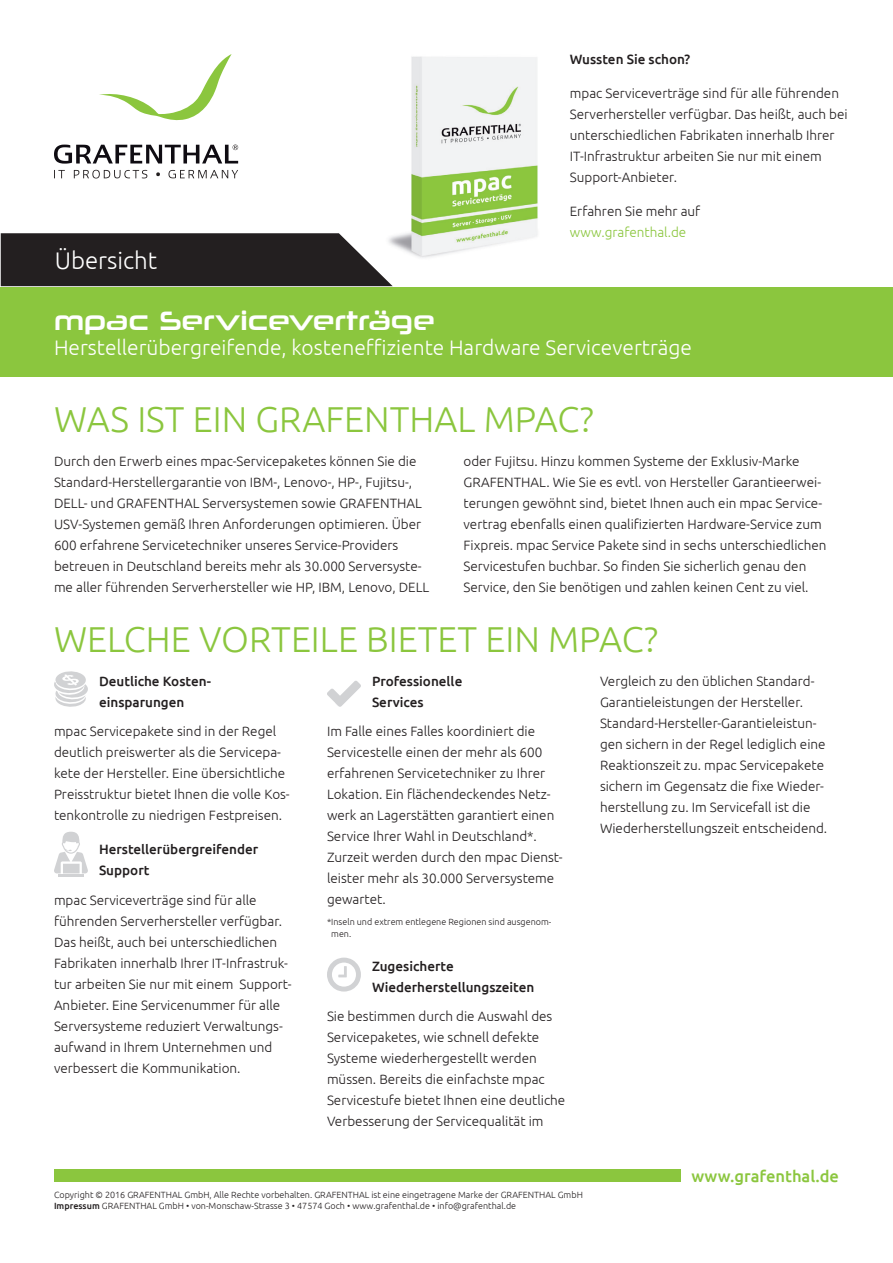
<style>
.page{position:relative;width:893px;height:1263px;background:#fff}
.page>*{position:absolute;margin:0;border:0;box-sizing:border-box;transform-origin:0 0}
.t1{font:300 36px "Ubuntu";color:#8bc63e}
.t2{font:27px "Neuropolitical Rg";color:#fff}
.t3{font:300 24px "Ubuntu";color:#fff}
.t4{font:300 21px "Ubuntu";color:#fff}
.t5{font:500 16.5px "Ubuntu";color:#8bc63e}
.t6{font:300 13.5px/21px "Ubuntu";color:#231f20}
.t7{font:500 13.5px/21px "Ubuntu";color:#231f20}
.t8{font:300 13.5px "Ubuntu";color:#8bc63e}
.t9{font:300 9px/10.8px "Ubuntu";color:#231f20}
.s1{font-weight:500}
</style>
<div class="page">
<img style="left:328px;top:56px;width:210px;height:231px">
<div style="left:1px;top:287px;width:892px;height:89px;background:#8bc63e"></div>
<svg style="left:1px;top:233px;width:392px;height:53px;background:#332f30"></svg>
<svg style="left:99px;top:54px;width:133px;height:67px"></svg>
<svg style="left:54px;top:170px;width:184px;height:8px"></svg>
<svg style="left:54px;top:145px;width:184px;height:19px"></svg>
<div style="left:54px;top:1169px;width:626px;height:13px;background:#8bc63e"></div>
<svg style="left:54px;top:671px;width:34px;height:36px"></svg>
<hr style="left:58px;top:874px;width:26px;height:2px;background:#d1d2d4">
<svg style="left:54px;top:832px;width:34px;height:41px"></svg>
<svg style="left:327px;top:681px;width:34px;height:26px"></svg>
<svg style="left:327px;top:958px;width:34px;height:33px"></svg>
<h3 class="t3" style="left:55px;top:246px;width:104px">Übersicht</h3>
<p class="t7" style="left:570px;top:49px;width:122px">Wussten Sie schon?</p>
<p class="t6" style="left:570px;top:83px;width:279px">mpac Serviceverträge sind für alle führenden Serverhersteller verfügbar. Das heißt, auch bei unterschiedlichen Fabrikaten innerhalb Ihrer IT-Infrastruktur arbeiten Sie nur mit einem Support-Anbieter.</p>
<p class="t6" style="left:570px;top:200px;width:132px">Erfahren Sie mehr auf</p>
<p class="t8" style="left:570px;top:224px;width:118px">www.grafenthal.de</p>
<h2 class="t2" style="left:54px;top:303px;width:382px">mpac Serviceverträge</h2>
<h3 class="t4" style="left:54px;top:335px;width:640px">Herstellerübergreifende, kosteneffiziente Hardware Serviceverträge</h3>
<h1 class="t1" style="left:54px;top:397px;width:541px">WAS IST EIN GRAFENTHAL MPAC?</h1>
<p class="t6" style="left:54px;top:450px;width:377px">Durch den Erwerb eines mpac-Servicepaketes können Sie die Standard-Herstellergarantie von IBM-, Lenovo-, HP-, Fujitsu-, DELL- und GRAFENTHAL Serversystemen sowie GRAFENTHAL USV-Systemen gemäß Ihren Anforderungen optimieren. Über 600 erfahrene Servicetechniker unseres Service-Providers betreuen in Deutschland bereits mehr als 30.000 Serversyste&shy;me aller führenden Serverhersteller wie HP, IBM, Lenovo, DELL</p>
<p class="t6" style="left:463px;top:450px;width:365px">oder Fujitsu. Hinzu kommen Systeme der Exklusiv-Marke GRAFENTHAL. Wie Sie es evtl. von Hersteller Garantieerwei&shy;terungen gewöhnt sind, bietet Ihnen auch ein mpac Service&shy;vertrag ebenfalls einen qualifizierten Hardware-Service zum Fixpreis. mpac Service Pakete sind in sechs unterschiedlichen Servicestufen buchbar. So finden Sie sicherlich genau den Service, den Sie benötigen und zahlen keinen Cent zu viel.</p>
<h1 class="t1" style="left:54px;top:617px;width:606px">WELCHE VORTEILE BIETET EIN MPAC?</h1>
<p class="t7" style="left:99px;top:670px;width:113px">Deutliche Kosten&shy;einsparungen</p>
<p class="t6" style="left:54px;top:721px;width:237px">mpac Servicepakete sind in der Regel deutlich preiswerter als die Servicepa&shy;kete der Hersteller. Eine übersichtliche Preisstruktur bietet Ihnen die volle Kos&shy;tenkontrolle zu niedrigen Festpreisen.</p>
<p class="t7" style="left:99px;top:838px;width:161px">Herstellerübergreifender<br>Support</p>
<p class="t6" style="left:54px;top:889px;width:239px">mpac Serviceverträge sind für alle führenden Serverhersteller verfügbar.<br>Das heißt, auch bei unterschiedlichen Fabrikaten innerhalb Ihrer IT-Infrastruk&shy;tur arbeiten Sie nur mit einem Support-Anbieter. Eine Servicenummer für alle Serversysteme reduziert Verwaltungs&shy;aufwand in Ihrem Unternehmen und verbessert die Kommunikation.</p>
<p class="t6" style="left:600px;top:670px;width:229px">Vergleich zu den üblichen Standard-Garantieleistungen der Hersteller.<br>Standard-Hersteller-Garantieleistun&shy;gen sichern in der Regel lediglich eine Reaktionszeit zu. mpac Servicepakete sichern im Gegensatz die fixe Wieder&shy;herstellung zu. Im Servicefall ist die Wiederherstellungszeit entscheidend.</p>
<p class="t7" style="left:372px;top:670px;width:92px">Professionelle<br>Services</p>
<p class="t6" style="left:327px;top:721px;width:237px">Im Falle eines Falles koordiniert die Servicestelle einen der mehr als 600 erfahrenen Servicetechniker zu Ihrer Lokation. Ein flächendeckendes Netz&shy;werk an Lagerstätten garantiert einen Service Ihrer Wahl in Deutschland*.<br>Zurzeit werden durch den mpac Dienst&shy;leister mehr als 30.000 Serversysteme gewartet.</p>
<p class="t9" style="left:331px;top:915px;width:222px;line-height:12px;text-indent:-4px">*Inseln und extrem entlegene Regionen sind ausgenom&shy;men.</p>
<p class="t7" style="left:372px;top:955px;width:164px">Zugesicherte<br>Wiederherstellungszeiten</p>
<p class="t6" style="left:327px;top:1005px;width:240px">Sie bestimmen durch die Auswahl des Servicepaketes, wie schnell defekte Systeme wiederhergestellt werden müssen. Bereits die einfachste mpac Servicestufe bietet Ihnen eine deutliche Verbesserung der Servicequalität im</p>
<p class="t9" style="left:54px;top:1189px;width:530px">Copyright © 2016 GRAFENTHAL GmbH, Alle Rechte vorbehalten. GRAFENTHAL ist eine eingetragene Marke der GRAFENTHAL GmbH<br><span class="s1">Impressum</span> GRAFENTHAL GmbH • von-Monschaw-Strasse 3 • 47574 Goch • www.grafenthal.de • info@grafenthal.de</p>
<p class="t5" style="left:691px;top:1165px;width:149px">www.grafenthal.de</p>
</div>
